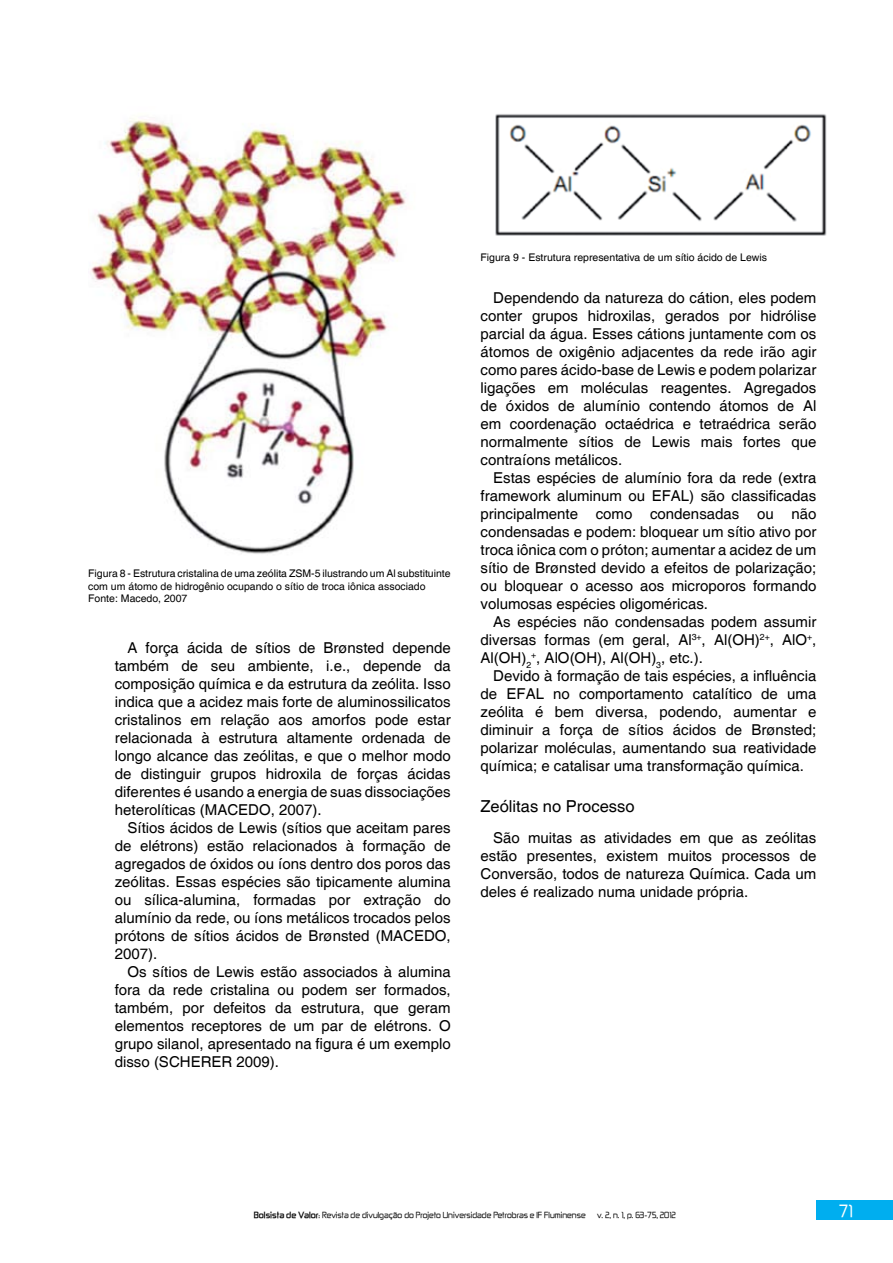
<style>
.page{position:relative;width:893px;height:1263px;background:#fff}
.page>*{position:absolute;margin:0;border:0;box-sizing:border-box;transform-origin:0 0}
.t1{font:16.5px "Helvetica";color:#000}
.t2{font:15px/18px "Helvetica";color:#000;text-align:justify}
.t3{font:15px "Zekton";color:#fff}
.t4{font:10.5px/12.6px "Helvetica";color:#000}
.t5{font:7.5px "Zekton";color:#000}
.s1{font-weight:700}
</style>
<div class="page">
<div style="left:816px;top:1200px;width:77px;height:19px;background:#00aeef"></div>
<img style="left:91px;top:118px;width:315px;height:436px">
<img style="left:495px;top:114px;width:332px;height:122px">
<p class="t4" style="left:88px;top:567px;width:364px">Figura 8 - Estrutura cristalina de uma zeólita ZSM-5 ilustrando um Al substituinte com um átomo de hidrogênio ocupando o sítio de troca iônica associado<br>Fonte: Macedo, 2007</p>
<p class="t2" style="left:115px;top:639px;width:337px;text-indent:13px">A força ácida de sítios de Brønsted depende também de seu ambiente, i.e., depende da composição química e da estrutura da zeólita. Isso indica que a acidez mais forte de aluminossilicatos cristalinos em relação aos amorfos pode estar relacionada à estrutura altamente ordenada de longo alcance das zeólitas, e que o melhor modo de distinguir grupos hidroxila de forças ácidas diferentes é usando a energia de suas dissociações heterolíticas (MACEDO, 2007).</p>
<p class="t2" style="left:115px;top:819px;width:337px;text-indent:13px">Sítios ácidos de Lewis (sítios que aceitam pares de elétrons) estão relacionados à formação de agregados de óxidos ou íons dentro dos poros das zeólitas. Essas espécies são tipicamente alumina ou sílica-alumina, formadas por extração do alumínio da rede, ou íons metálicos trocados pelos prótons de sítios ácidos de Brønsted (MACEDO, 2007).</p>
<p class="t2" style="left:115px;top:963px;width:337px;text-indent:13px">Os sítios de Lewis estão associados à alumina fora da rede cristalina ou podem ser formados, também, por defeitos da estrutura, que geram elementos receptores de um par de elétrons. O grupo silanol, apresentado na figura é um exemplo disso (SCHERER 2009).</p>
<p class="t4" style="left:480px;top:252px;width:288px">Figura 9 - Estrutura representativa de um sítio ácido de Lewis</p>
<p class="t2" style="left:480px;top:290px;width:337px;text-indent:13px">Dependendo da natureza do cátion, eles podem conter grupos hidroxilas, gerados por hidrólise parcial da água. Esses cátions juntamente com os átomos de oxigênio adjacentes da rede irão agir como pares ácido-base de Lewis e podem polarizar ligações em moléculas reagentes. Agregados de óxidos de alumínio contendo átomos de Al em coordenação octaédrica e tetraédrica serão normalmente sítios de Lewis mais fortes que contraíons metálicos.</p>
<p class="t2" style="left:480px;top:470px;width:337px;text-indent:13px">Estas espécies de alumínio fora da rede (extra framework aluminum ou EFAL) são classificadas principalmente como condensadas ou não condensadas e podem: bloquear um sítio ativo por troca iônica com o próton; aumentar a acidez de um sítio de Brønsted devido a efeitos de polarização; ou bloquear o acesso aos microporos formando volumosas espécies oligoméricas.</p>
<p class="t2" style="left:480px;top:614px;width:337px;text-indent:13px">As espécies não condensadas podem assumir diversas formas (em geral, Al<sup>3+</sup>, Al(OH)<sup>2+</sup>, AlO<sup>+</sup>, Al(OH)<sub>2</sub><sup>+</sup>, AlO(OH), Al(OH)<sub>3</sub>, etc.).</p>
<p class="t2" style="left:480px;top:668px;width:337px;text-indent:13px">Devido à formação de tais espécies, a influência de EFAL no comportamento catalítico de uma zeólita é bem diversa, podendo, aumentar e diminuir a força de sítios ácidos de Brønsted; polarizar moléculas, aumentando sua reatividade química; e catalisar uma transformação química.</p>
<p class="t1" style="left:480px;top:797px;width:156px">Zeólitas no Processo</p>
<p class="t2" style="left:480px;top:829px;width:337px;text-indent:13px">São muitas as atividades em que as zeólitas estão presentes, existem muitos processos de Conversão, todos de natureza Química. Cada um deles é realizado numa unidade própria.</p>
<p class="t5" style="left:254px;top:1210px;width:333px"><span class="s1">Bolsista de Valor</span>: Revista de divulgação do Projeto Universidade Petrobras e IF Fluminense</p>
<p class="t5" style="left:597px;top:1210px;width:81px">v. 2, n. 1, p. 63-75, 2012</p>
<p class="t3" style="left:839px;top:1200px;width:15px">71</p>
</div>
